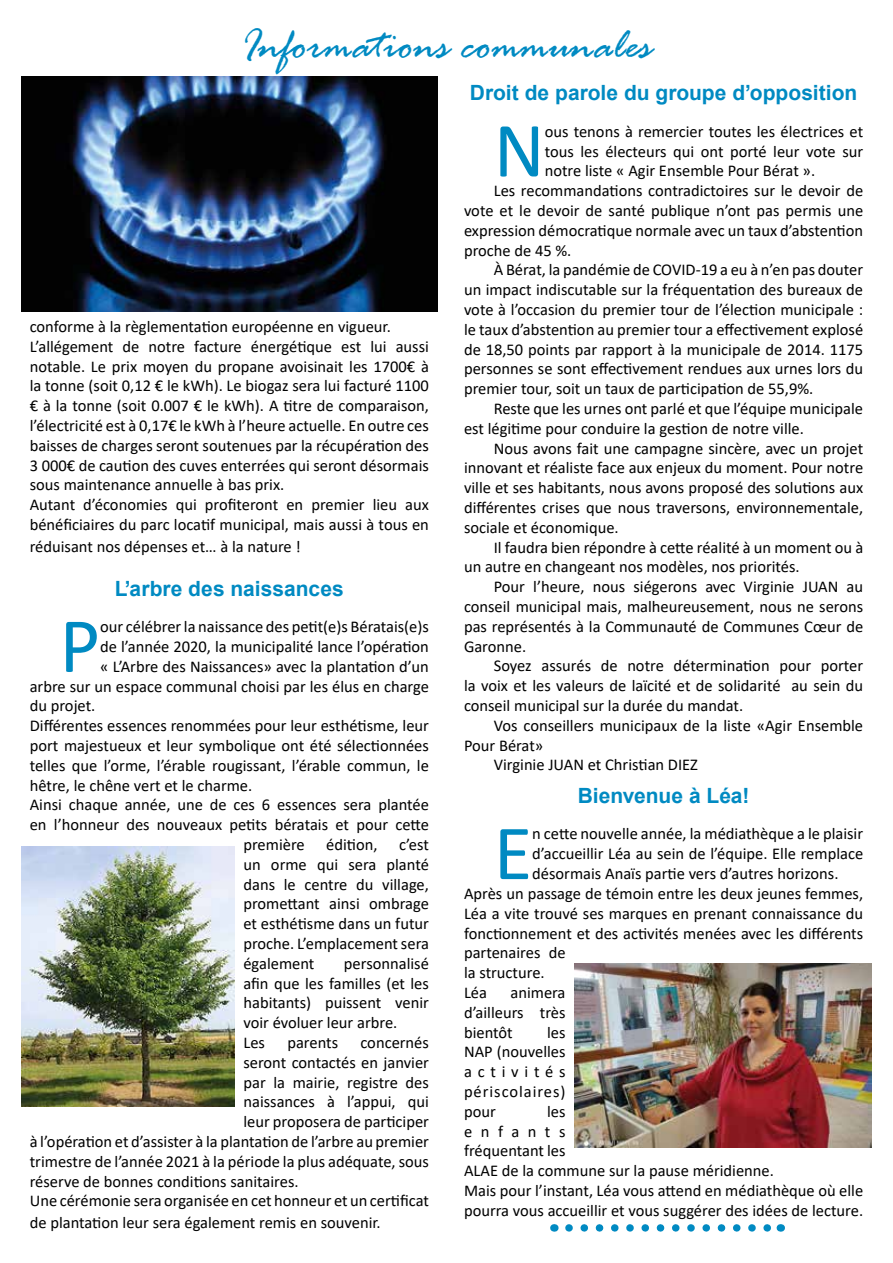
<style>
.page{position:relative;width:893px;height:1263px;background:#fff}
.page>*{position:absolute;margin:0;border:0;box-sizing:border-box;transform-origin:0 0}
.t1{font:78.9px "Calibri";color:#008ac2}
.t2{font:italic 45px "Rage";color:#008ac2}
.t3{font:700 21px "Arial";color:#008ac2}
.t4{font:16.5px/19.8px "Calibri";color:#000}
</style>
<div class="page">
<img style="left:21px;top:77px;width:416px;height:234px">
<img style="left:21px;top:846px;width:214px;height:261px">
<img style="left:574px;top:963px;width:298px;height:184px">
<svg style="left:569px;top:1224px;width:202px;height:8px"></svg>
<h2 class="t2" style="left:241px;top:21px;width:412px">Informations communales</h2>
<p class="t4" style="left:30px;top:316px;width:401px">conforme à la règlementation européenne en vigueur.<br>L’allégement de notre facture énergétique est lui aussi notable. Le prix moyen du propane avoisinait les 1700€ à la tonne (soit 0,12 € le kWh). Le biogaz sera lui facturé 1100 € à la tonne (soit 0.007 € le kWh). A titre de comparaison, l’électricité est à 0,17€ le kWh à l’heure actuelle. En outre ces baisses de charges seront soutenues par la récupération des 3 000€ de caution des cuves enterrées qui seront désormais sous maintenance annuelle à bas prix.<br>Autant d’économies qui profiteront en premier lieu aux bénéficiaires du parc locatif municipal, mais aussi à tous en</p>
<p class="t4" style="left:30px;top:536px;width:273px">réduisant nos dépenses et… à la nature !</p>
<p class="t3" style="left:115px;top:574px;width:230px">L’arbre des naissances</p>
<h1 class="t1" style="left:60px;top:591px;width:42px">P</h1>
<p class="t4" style="left:100px;top:616px;width:330px">our célébrer la naissance des petit(e)s Bératais(e)s</p>
<p class="t4" style="left:100px;top:636px;width:330px">de l’année 2020, la municipalité lance l’opération</p>
<p class="t4" style="left:100px;top:656px;width:330px">« L’Arbre des Naissances» avec la plantation d’un</p>
<p class="t4" style="left:30px;top:676px;width:401px">arbre sur un espace communal choisi par les élus en charge</p>
<p class="t4" style="left:30px;top:696px;width:67px">du projet.</p>
<p class="t4" style="left:30px;top:715px;width:401px">Différentes essences renommées pour leur esthétisme, leur</p>
<p class="t4" style="left:30px;top:735px;width:401px">port majestueux et leur symbolique ont été sélectionnées</p>
<p class="t4" style="left:30px;top:755px;width:401px">telles que l’orme, l’érable rougissant, l’érable commun, le</p>
<p class="t4" style="left:30px;top:775px;width:224px">hêtre, le chêne vert et le charme.</p>
<p class="t4" style="left:30px;top:795px;width:401px">Ainsi chaque année, une de ces 6 essences sera plantée</p>
<p class="t4" style="left:30px;top:814px;width:401px">en l’honneur des nouveaux petits bératais et pour cette</p>
<p class="t4" style="left:243px;top:834px;width:63px">première</p>
<p class="t4" style="left:326px;top:834px;width:53px">édition,</p>
<p class="t4" style="left:243px;top:834px;width:187px;text-align:justify;text-indent:156px">c’est un orme qui sera planté dans le centre du village, promettant ainsi ombrage et esthétisme dans un futur proche. L’emplacement sera également</p>
<p class="t4" style="left:243px;top:953px;width:187px;text-indent:101px">personnalisé afin que les familles (et les habitants) puissent venir voir évoluer leur arbre.<br>Les</p>
<p class="t4" style="left:287px;top:1032px;width:52px">parents</p>
<p class="t4" style="left:360px;top:1032px;width:70px">concernés</p>
<p class="t4" style="left:243px;top:1052px;width:187px">seront contactés en janvier</p>
<p class="t4" style="left:243px;top:1072px;width:187px">par la mairie, registre des</p>
<p class="t4" style="left:243px;top:1092px;width:187px">naissances à l’appui, qui</p>
<p class="t4" style="left:243px;top:1111px;width:187px">leur proposera de participer</p>
<p class="t4" style="left:30px;top:1131px;width:401px">à l’opération et d’assister à la plantation de l’arbre au premier</p>
<p class="t4" style="left:30px;top:1151px;width:401px">trimestre de l’année 2021 à la période la plus adéquate, sous</p>
<p class="t4" style="left:30px;top:1171px;width:270px">réserve de bonnes conditions sanitaires.</p>
<p class="t4" style="left:30px;top:1191px;width:401px">Une cérémonie sera organisée en cet honneur et un certificat</p>
<p class="t4" style="left:30px;top:1212px;width:352px">de plantation leur sera également remis en souvenir.</p>
<p class="t3" style="left:470px;top:78px;width:389px">Droit de parole du groupe d’opposition</p>
<h1 class="t1" style="left:494px;top:95px;width:52px">N</h1>
<p class="t4" style="left:545px;top:121px;width:320px">ous tenons à remercier toutes les électrices et</p>
<p class="t4" style="left:545px;top:141px;width:320px">tous les électeurs qui ont porté leur vote sur</p>
<p class="t4" style="left:545px;top:161px;width:272px">notre liste « Agir Ensemble Pour Bérat ».</p>
<p class="t4" style="left:494px;top:180px;width:371px">Les recommandations contradictoires sur le devoir de</p>
<p class="t4" style="left:464px;top:200px;width:401px">vote et le devoir de santé publique n’ont pas permis une</p>
<p class="t4" style="left:464px;top:220px;width:401px">expression démocratique normale avec un taux d’abstention</p>
<p class="t4" style="left:464px;top:240px;width:109px">proche de 45 %.</p>
<p class="t4" style="left:494px;top:260px;width:371px">À Bérat, la pandémie de COVID-19 a eu à n’en pas douter</p>
<p class="t4" style="left:464px;top:279px;width:401px">un impact indiscutable sur la fréquentation des bureaux de</p>
<p class="t4" style="left:464px;top:299px;width:401px">vote à l’occasion du premier tour de l’élection municipale :</p>
<p class="t4" style="left:464px;top:319px;width:401px">le taux d’abstention au premier tour a effectivement explosé</p>
<p class="t4" style="left:464px;top:339px;width:401px">de 18,50 points par rapport à la municipale de 2014. 1175</p>
<p class="t4" style="left:464px;top:359px;width:401px">personnes se sont effectivement rendues aux urnes lors du</p>
<p class="t4" style="left:464px;top:378px;width:351px">premier tour, soit un taux de participation de 55,9%.</p>
<p class="t4" style="left:494px;top:398px;width:371px">Reste que les urnes ont parlé et que l’équipe municipale</p>
<p class="t4" style="left:464px;top:418px;width:341px">est légitime pour conduire la gestion de notre ville.</p>
<p class="t4" style="left:494px;top:438px;width:371px">Nous avons fait une campagne sincère, avec un projet</p>
<p class="t4" style="left:464px;top:458px;width:401px">innovant et réaliste face aux enjeux du moment. Pour notre</p>
<p class="t4" style="left:464px;top:477px;width:401px">ville et ses habitants, nous avons proposé des solutions aux</p>
<p class="t4" style="left:464px;top:497px;width:401px">différentes crises que nous traversons, environnementale,</p>
<p class="t4" style="left:464px;top:517px;width:156px">sociale et économique.</p>
<p class="t4" style="left:494px;top:537px;width:371px">Il faudra bien répondre à cette réalité à un moment ou à</p>
<p class="t4" style="left:464px;top:557px;width:337px">un autre en changeant nos modèles, nos priorités.</p>
<p class="t4" style="left:494px;top:576px;width:371px">Pour l’heure, nous siégerons avec Virginie JUAN au</p>
<p class="t4" style="left:464px;top:596px;width:401px">conseil municipal mais, malheureusement, nous ne serons</p>
<p class="t4" style="left:464px;top:616px;width:401px">pas représentés à la Communauté de Communes Cœur de</p>
<p class="t4" style="left:464px;top:636px;width:64px">Garonne.</p>
<p class="t4" style="left:494px;top:656px;width:371px">Soyez assurés de notre détermination pour porter</p>
<p class="t4" style="left:464px;top:675px;width:401px">la voix et les valeurs de laïcité et de solidarité au sein du</p>
<p class="t4" style="left:464px;top:695px;width:281px">conseil municipal sur la durée du mandat.</p>
<p class="t4" style="left:494px;top:715px;width:371px">Vos conseillers municipaux de la liste «Agir Ensemble</p>
<p class="t4" style="left:464px;top:735px;width:81px">Pour Bérat»</p>
<p class="t4" style="left:494px;top:755px;width:206px">Virginie JUAN et Christian DIEZ</p>
<p class="t3" style="left:578px;top:781px;width:173px">Bienvenue à Léa!</p>
<h1 class="t1" style="left:494px;top:798px;width:40px">E</h1>
<p class="t4" style="left:532px;top:824px;width:332px">n cette nouvelle année, la médiathèque a le plaisir</p>
<p class="t4" style="left:532px;top:843px;width:332px">d’accueillir Léa au sein de l’équipe. Elle remplace</p>
<p class="t4" style="left:532px;top:863px;width:308px">désormais Anaïs partie vers d’autres horizons.</p>
<p class="t4" style="left:464px;top:883px;width:401px">Après un passage de témoin entre les deux jeunes femmes,</p>
<p class="t4" style="left:464px;top:903px;width:401px">Léa a vite trouvé ses marques en prenant connaissance du</p>
<p class="t4" style="left:464px;top:923px;width:401px">fonctionnement et des activités menées avec les différents</p>
<p class="t4" style="left:464px;top:942px;width:103px">partenaires de</p>
<p class="t4" style="left:464px;top:962px;width:82px">la structure.</p>
<p class="t4" style="left:464px;top:982px;width:25px">Léa</p>
<p class="t4" style="left:464px;top:982px;width:103px;text-align:justify;text-indent:46px">animera d’ailleurs très bientôt</p>
<p class="t4" style="left:464px;top:1022px;width:103px;text-align:justify;text-indent:83px">les NAP (nouvelles activités périscolaires) pour</p>
<p class="t4" style="left:464px;top:1101px;width:401px;text-indent:83px">les<br>enfants<br>fréquentant les<br>ALAE de la commune sur la pause méridienne.<br>Mais pour l’instant, Léa vous attend en médiathèque où elle pourra vous accueillir et vous suggérer des idées de lecture.</p>
</div>
